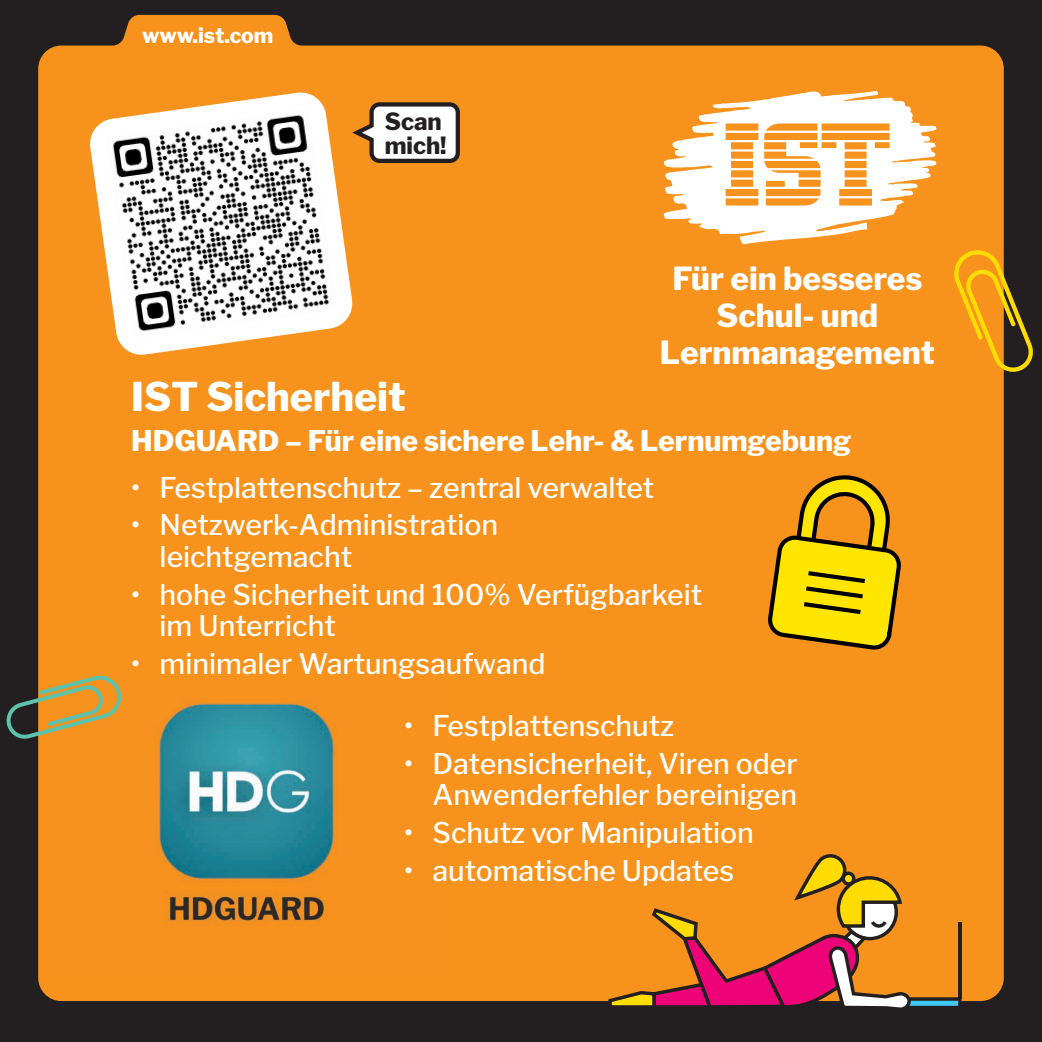
<style>
.page{position:relative;width:1042px;height:1042px;background:#231f20}
.page>*{position:absolute;margin:0;border:0;box-sizing:border-box;transform-origin:0 0}
.t1{font:800 39.38px "Libre Franklin";color:#fff}
.t2{font:800 31.68px/36.9px "Libre Franklin";color:#fff;text-align:center}
.t3{font:500 28.35px/31.5px "Libre Franklin";color:#fff}
.t4{font:800 28.35px "Libre Franklin";color:#fff}
.t5{font:800 23.62px/23.6px "Libre Franklin";color:#231f20}
.t6{font:800 21px "Libre Franklin";color:#fff}
</style>
<div class="page">
<div style="left:38px;top:15px;width:966px;height:986px;background:#f7931d"></div>
<svg style="left:664px;top:91px;width:272px;height:153px;background:#fbd09c"></svg>
<svg style="left:354px;top:102px;width:106px;height:61px"></svg>
<svg style="left:88px;top:91px;width:266px;height:265px;background:#f9b05a"></svg>
<img style="left:105px;top:109px;width:232px;height:230px">
<img style="left:52px;top:683px;width:389px;height:293px">
<svg style="left:767px;top:472px;width:135px;height:179px;background:#d5a50b"></svg>
<svg style="left:608px;top:854px;width:353px;height:154px;background:#e07e2f"></svg>
<svg style="left:951px;top:247px;width:82px;height:127px"></svg>
<svg style="left:6px;top:673px;width:118px;height:68px"></svg>
<p class="t6" style="left:142px;top:23px;width:133px">www.ist.com</p>
<p class="t5" style="left:385px;top:110px;width:63px">Scan mich!</p>
<p class="t2" style="left:660px;top:260px;width:276px">Für ein besseres<br>Schul- und<br>Lernmanagement</p>
<h1 class="t1" style="left:131px;top:373px;width:276px">IST Sicherheit</h1>
<p class="t4" style="left:131px;top:423px;width:721px">HDGUARD – Für eine sichere Lehr- &amp; Lernumgebung</p>
<p class="t3" style="left:131px;top:471px;width:524px">• Festplattenschutz – zentral verwaltet</p>
<p class="t3" style="left:160px;top:509px;width:340px;text-indent:-28px">• Netzwerk-Administration leichtgemacht</p>
<p class="t3" style="left:160px;top:579px;width:544px;text-indent:-28px">• hohe Sicherheit und 100% Verfügbarkeit im Unterricht</p>
<p class="t3" style="left:131px;top:648px;width:416px">• minimaler Wartungsaufwand</p>
<p class="t3" style="left:404px;top:710px;width:271px">• Festplattenschutz</p>
<p class="t3" style="left:404px;top:748px;width:395px;text-align:right">• Datensicherheit, Viren oder<br>Anwenderfehler bereinigen</p>
<p class="t3" style="left:404px;top:817px;width:351px">• Schutz vor Manipulation</p>
<p class="t3" style="left:404px;top:855px;width:331px">• automatische Updates</p>
</div>
